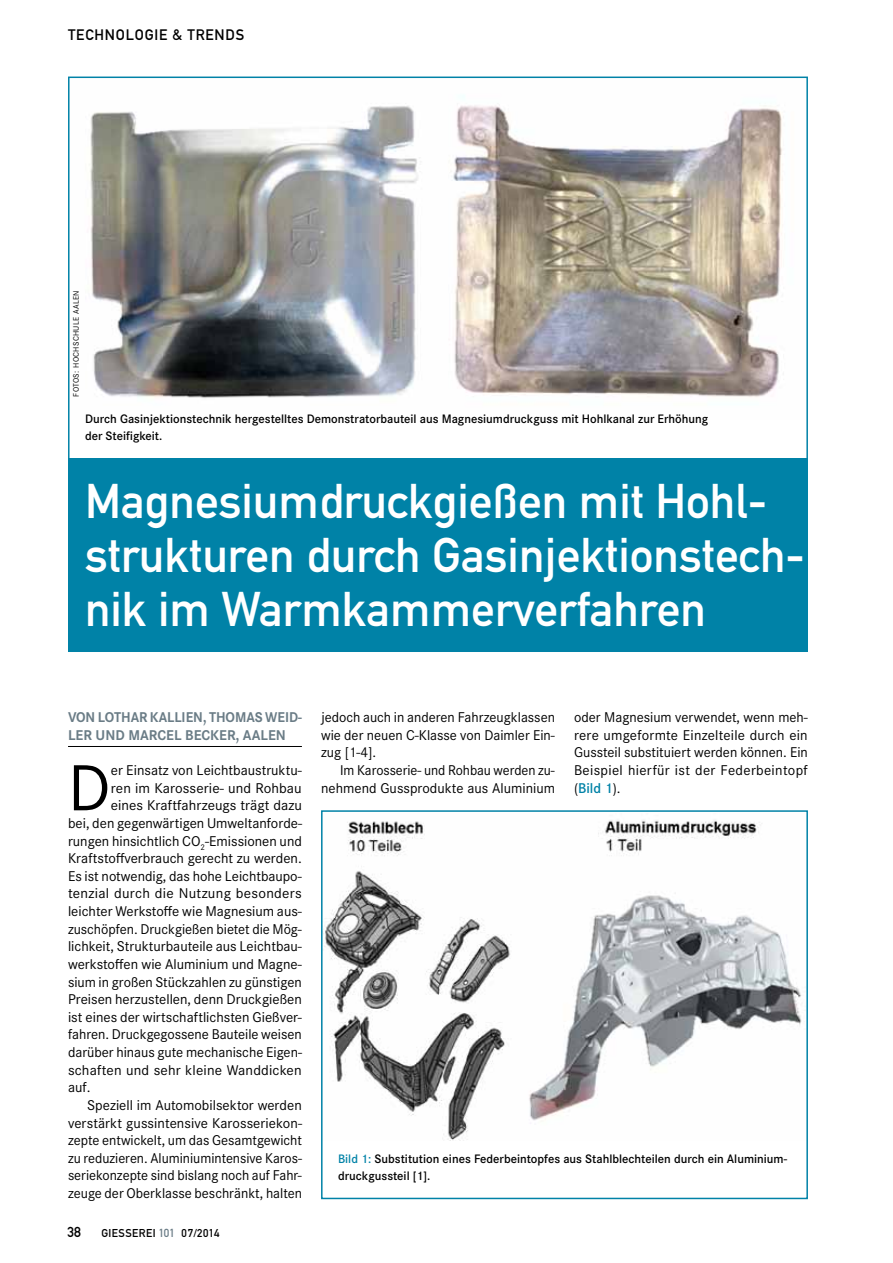
<style>
.page{position:relative;width:893px;height:1263px;background:#fff}
.page>*{position:absolute;margin:0;border:0;box-sizing:border-box;transform-origin:0 0}
.t1{font:67.5px "Corporate S";color:#000}
.t2{font:48px/54px "DIN Mittelschrift Std";color:#fff}
.t3{font:15px "DIN Mittelschrift Std";letter-spacing:.055em;color:#000}
.t4{font:14.7px/17.7px "Corporate S";color:#000;text-align:justify}
.t5{font:700 14.7px/17.7px "Corporate S";letter-spacing:-.005em;color:#6a7c86;scale:.96 1}
.t6{font:14.7px "Corporate S";letter-spacing:.02em;color:#000}
.t7{font:14.25px "DIN Mittelschrift Std";color:#000}
.t8{font:600 12.75px/17.5px "Corporate S";color:#000}
.t9{font:11.25px "DIN Mittelschrift Std";letter-spacing:.04em;color:#000}
.t10{font:8.25px "Corporate S";letter-spacing:.04em;color:#000}
.s1{font-size:11.55px;color:#6a7c86}
.s2{font-weight:600;color:#0082a7}
.s3{color:#0082a7}
</style>
<div class="page">
<img style="left:89px;top:95px;width:694px;height:303px">
<div style="left:68px;top:458px;width:740px;height:194px;background:#0082a7"></div>
<hr style="left:68px;top:746px;width:234px;height:1px;background:#000">
<img style="left:324px;top:820px;width:478px;height:320px">
<div style="left:321px;top:810px;width:487px;height:389px;border:2px solid #0082a7"></div>
<p class="t3" style="left:68px;top:26px;width:177px">TECHNOLOGIE &amp; TRENDS</p>
<p class="t10" style="left:71px;top:397px;width:108px;rotate:-90deg">FOTOs: HOCHSCHULE AALEN</p>
<p class="t8" style="left:85px;top:410px;width:625px">Durch Gasinjektionstechnik hergestelltes Demonstratorbauteil aus Magnesiumdruckguss mit Hohlkanal zur Erhöhung der Steifigkeit.</p>
<h2 class="t2" style="left:85px;top:474px;width:721px">Magnesiumdruckgießen mit Hohl&shy;strukturen durch Gasinjektionstech&shy;nik im Warmkammerverfahren</h2>
<p class="t5" style="left:68px;top:709px;width:245px">VON LOTHAR KALLIEN, THOMAS WEID-<br>LER UND MARCEL BECKER, AALEN</p>
<h1 class="t1" style="left:68px;top:749px;width:44px">D</h1>
<p class="t4" style="left:111px;top:761px;width:193px">er Einsatz von Leichtbaustruktu-</p>
<p class="t4" style="left:111px;top:779px;width:192px">ren im Karosserie- und Rohbau</p>
<p class="t4" style="left:111px;top:797px;width:193px">eines Kraftfahrzeugs trägt dazu</p>
<p class="t4" style="left:68px;top:814px;width:236px">bei, den gegenwärtigen Umweltanforde-</p>
<p class="t4" style="left:68px;top:832px;width:235px">rungen hinsichtlich CO<sub>2</sub>-Emissionen und</p>
<p class="t4" style="left:68px;top:849px;width:235px">Kraftstoffverbrauch gerecht zu werden.</p>
<p class="t4" style="left:68px;top:867px;width:235px">Es ist notwendig, das hohe Leichtbaupo-</p>
<p class="t6" style="left:68px;top:885px;width:235px">tenzial durch die Nutzung besonders</p>
<p class="t4" style="left:68px;top:902px;width:235px">leichter Werkstoffe wie Magnesium aus-</p>
<p class="t4" style="left:68px;top:920px;width:235px">zuschöpfen. Druckgießen bietet die Mög-</p>
<p class="t4" style="left:68px;top:938px;width:235px">lichkeit, Strukturbauteile aus Leichtbau-</p>
<p class="t4" style="left:68px;top:955px;width:235px">werkstoffen wie Aluminium und Magne-</p>
<p class="t4" style="left:68px;top:973px;width:235px">sium in großen Stückzahlen zu günstigen</p>
<p class="t4" style="left:68px;top:990px;width:235px">Preisen herzustellen, denn Druckgießen</p>
<p class="t4" style="left:68px;top:1008px;width:235px">ist eines der wirtschaftlichsten Gießver-</p>
<p class="t4" style="left:68px;top:1026px;width:235px">fahren. Druckgegossene Bauteile weisen</p>
<p class="t4" style="left:68px;top:1043px;width:235px">darüber hinaus gute mechanische Eigen-</p>
<p class="t4" style="left:68px;top:1061px;width:235px">schaften und sehr kleine Wanddicken</p>
<p class="t4" style="left:68px;top:1079px;width:24px">auf.</p>
<p class="t4" style="left:87px;top:1096px;width:216px">Speziell im Automobilsektor werden</p>
<p class="t4" style="left:68px;top:1114px;width:236px">verstärkt gussintensive Karosseriekon-</p>
<p class="t4" style="left:68px;top:1131px;width:236px">zepte entwickelt, um das Gesamtgewicht</p>
<p class="t4" style="left:68px;top:1149px;width:235px">zu reduzieren. Aluminiumintensive Karos-</p>
<p class="t4" style="left:68px;top:1167px;width:235px">seriekonzepte sind bislang noch auf Fahr-</p>
<p class="t4" style="left:68px;top:1184px;width:236px">zeuge der Oberklasse beschränkt, halten</p>
<p class="t7" style="left:67px;top:1224px;width:15px">38</p>
<p class="t9" style="left:101px;top:1227px;width:120px">Giesserei <span class="s1">101</span> 07/2014</p>
<p class="t4" style="left:321px;top:708px;width:235px">jedoch auch in anderen Fahrzeugklassen wie der neuen C-Klasse von Daimler Ein&shy;zug [1-4].</p>
<p class="t4" style="left:321px;top:761px;width:236px;text-align:right">Im Karosserie- und Rohbau werden zu&shy;nehmend Gussprodukte aus Aluminium</p>
<p class="t4" style="left:574px;top:708px;width:235px">oder Magnesium verwendet, wenn meh&shy;rere umgeformte Einzelteile durch ein Gussteil substituiert werden können. Ein Beispiel hierfür ist der Federbeintopf (<span class="s2">Bild 1</span>).</p>
<p class="t8" style="left:338px;top:1150px;width:450px"><span class="s3">Bild 1:</span> Substitution eines Federbeintopfes aus Stahlblechteilen durch ein Aluminium&shy;druckgussteil [1].</p>
</div>
